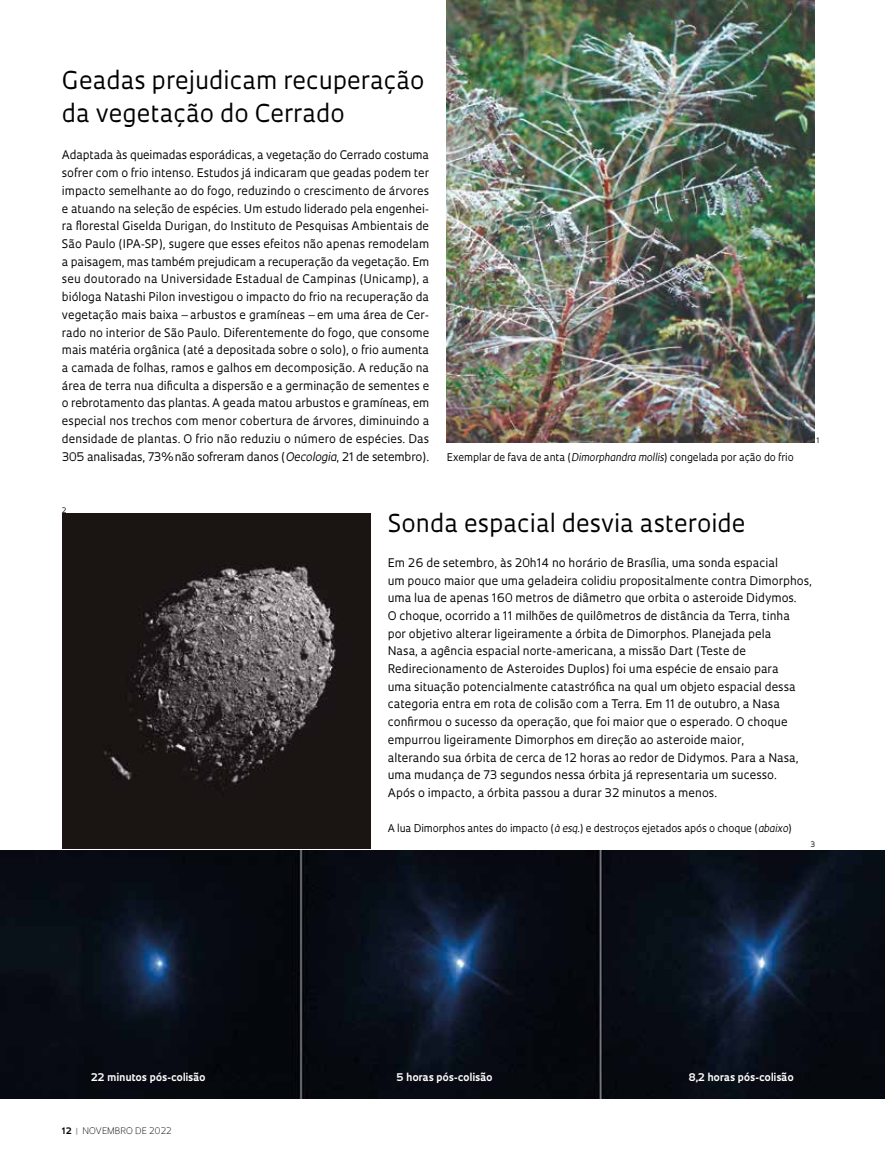
<style>
.page{position:relative;width:885px;height:1169px;background:#fff}
.page>*{position:absolute;margin:0;border:0;box-sizing:border-box;transform-origin:0 0}
.t1{font:24px/33px "Oculum";color:#000}
.t2{font:11.55px/17.7px "Oculum";color:#000;text-align:justify}
.t3{font:10.35px "Oculum";letter-spacing:-.01em;color:#000}
.t4{font:700 10.35px "Oculum";color:#fff}
.t5{font:300 8.7px "Oculum";letter-spacing:.005em;color:#000}
.t6{font:7.35px "Oculum";color:#000}
.s1{font-style:italic}
.s2{font-weight:700}
.s3{font-weight:700;color:#9d9d9c}
</style>
<div class="page">
<img style="left:62px;top:513px;width:308px;height:335px">
<img style="left:0;top:850px;width:885px;height:248px">
<img style="left:447px;top:0;width:367px;height:443px">
<h1 class="t1" style="left:62px;top:63px;width:364px">Geadas prejudicam recuperação da vegetação do Cerrado</h1>
<p class="t2" style="left:62px;top:146px;width:369px">Adaptada às queimadas esporádicas, a vegetação do Cerrado costuma sofrer com o frio intenso. Estudos já indicaram que geadas podem ter impacto semelhante ao do fogo, reduzindo o crescimento de árvores e atuando na seleção de espécies. Um estudo liderado pela engenhei&shy;ra florestal Giselda Durigan, do Instituto de Pesquisas Ambientais de São Paulo (IPA-SP), sugere que esses efeitos não apenas remodelam a paisagem, mas também prejudicam a recuperação da vegetação. Em seu doutorado na Universidade Estadual de Campinas (Unicamp), a bióloga Natashi Pilon investigou o impacto do frio na recuperação da vegetação mais baixa – arbustos e gramíneas – em uma área de Cer&shy;rado no interior de São Paulo. Diferentemente do fogo, que consome mais matéria orgânica (até a depositada sobre o solo), o frio aumenta a camada de folhas, ramos e galhos em decomposição. A redução na área de terra nua dificulta a dispersão e a germinação de sementes e o rebrotamento das plantas. A geada matou arbustos e gramíneas, em especial nos trechos com menor cobertura de árvores, diminuindo a densidade de plantas. O frio não reduziu o número de espécies. Das 305 analisadas, 73% não sofreram danos (<span class="s1">Oecologia</span>, 21 de setembro).</p>
<p class="t3" style="left:447px;top:450px;width:348px">Exemplar de fava de anta (<span class="s1">Dimorphandra mollis</span>) congelada por ação do frio</p>
<p class="t6" style="left:62px;top:505px;width:6px">2</p>
<h1 class="t1" style="left:388px;top:505px;width:359px">Sonda espacial desvia asteroide</h1>
<p class="t6" style="left:817px;top:435px;width:5px">1</p>
<p class="t2" style="left:388px;top:553px;width:426px;text-align:left">Em 26 de setembro, às 20h14 no horário de Brasília, uma sonda espacial<br>um pouco maior que uma geladeira colidiu propositalmente contra Dimorphos, uma lua de apenas 160 metros de diâmetro que orbita o asteroide Didymos.<br>O choque, ocorrido a 11 milhões de quilômetros de distância da Terra, tinha<br>por objetivo alterar ligeiramente a órbita de Dimorphos. Planejada pela<br>Nasa, a agência espacial norte-americana, a missão Dart (Teste de Redirecionamento de Asteroides Duplos) foi uma espécie de ensaio para<br>uma situação potencialmente catastrófica na qual um objeto espacial dessa categoria entra em rota de colisão com a Terra. Em 11 de outubro, a Nasa confirmou o sucesso da operação, que foi maior que o esperado. O choque empurrou ligeiramente Dimorphos em direção ao asteroide maior,<br>alterando sua órbita de cerca de 12 horas ao redor de Didymos. Para a Nasa, uma mudança de 73 segundos nessa órbita já representaria um sucesso.<br>Após o impacto, a órbita passou a durar 32 minutos a menos.</p>
<p class="t3" style="left:388px;top:822px;width:406px">A lua Dimorphos antes do impacto (<span class="s1">à esq.</span>) e destroços ejetados após o choque (<span class="s1">abaixo</span>)</p>
<p class="t6" style="left:811px;top:839px;width:6px">3</p>
<p class="t4" style="left:91px;top:1070px;width:116px">22 minutos pós-colisão</p>
<p class="t4" style="left:396px;top:1070px;width:98px">5 horas pós-colisão</p>
<p class="t4" style="left:688px;top:1069px;width:107px">8,2 horas pós-colisão</p>
<p class="t5" style="left:62px;top:1124px;width:111px"><span class="s2">12</span> <span class="s3">|</span> NOVEMBRO DE 2022</p>
</div>
